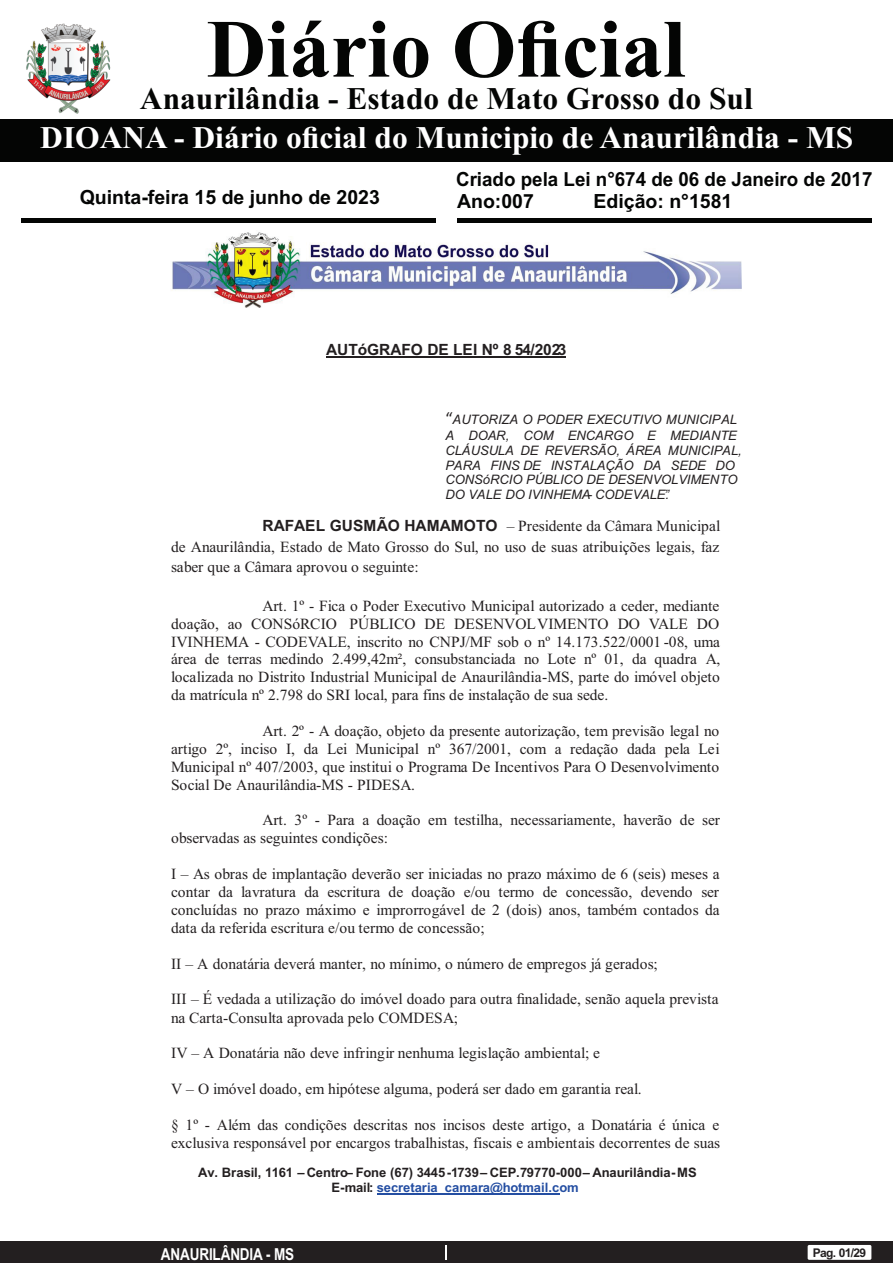
<style>
.page{position:relative;width:893px;height:1263px;background:#fff}
.page>*{position:absolute;margin:0;border:0;box-sizing:border-box;transform-origin:0 0}
.t1{font:700 82.5px "Times New Roman";color:#040504}
.t2{font:700 31.5px "Times New Roman";color:#fff}
.t3{font:700 31.5px "Times New Roman";color:#040504}
.t4{font:700 19.5px/21.8px "Arial";color:#040504;scale:.96 1}
.t5{font:700 19.5px "Arial";color:#040504}
.t6{font:700 16.5px "Arial Narrow";letter-spacing:-.01em;color:#fff}
.t7{font:15.45px/17.9px "Times New Roman";color:#231f20;text-align:justify}
.t8{font:700 15.45px "Arial";color:#231f20}
.t9{font:italic 13.05px/14.7px "Arial";color:#231f20}
.t10{font:700 13.05px/14.9px "Arial";color:#231f20}
.t11{font:700 12px "Arial";letter-spacing:-.055em;color:#231f20}
.s1{font-family:"Calibri";font-style:normal;font-size:17.4px}
.s2{font-family:"Arial";font-weight:700}
.s3{color:#244ea2}
</style>
<div class="page">
<div style="left:0;top:1242px;width:893px;height:21px;background:#231f20"></div>
<svg style="left:446px;top:1245px;width:1px;height:15px"></svg>
<div style="left:808px;top:1245px;width:63px;height:15px;background:#fff;border-radius:2px"></div>
<div style="left:0;top:119px;width:893px;height:42px;background:#040504"></div>
<hr style="left:21px;top:218px;width:415px;height:4px;background:#040504">
<hr style="left:457px;top:218px;width:415px;height:4px;background:#040504">
<img style="left:26px;top:23px;width:85px;height:91px">
<img style="left:172px;top:232px;width:569px;height:75px">
<hr style="left:326px;top:356px;width:239px;height:2px;background:#231f20">
<hr style="left:377px;top:1193px;width:182px;height:1px;background:#244ea2">
<h1 class="t1" style="left:207px;top:21px;width:480px">Diário Oficial</h1>
<h2 class="t3" style="left:140px;top:88px;width:614px">Anaurilândia - Estado de Mato Grosso do Sul</h2>
<h2 class="t2" style="left:40px;top:126px;width:814px">DIOANA - Diário oficial do Municipio de Anaurilândia - MS</h2>
<p class="t5" style="left:80px;top:190px;width:302px">Quinta-feira 15 de junho de 2023</p>
<p class="t4" style="left:456px;top:170px;width:435px">Criado pela Lei n°674 de 06 de Janeiro de 2017<br>Ano:007</p>
<p class="t5" style="left:593px;top:193px;width:140px">Edição: n°1581</p>
<p class="t8" style="left:326px;top:343px;width:242px">AUTóGRAFO DE LEI Nº 8 54/2023</p>
<p class="t9" style="left:445px;top:412px;width:293px;line-height:16.4px"><span class="s1">“</span>AUTORIZA O PODER EXECUTIVO MUNICIPAL<br>A DOAR, COM ENCARGO E MEDIANTE</p>
<p class="t9" style="left:445px;top:444px;width:298px">CLÁUSULA DE REVERSÃO, ÁREA MUNICIPAL, PARA FINS DE INSTALAÇÃO DA SEDE DO CONSóRCIO PÚBLICO DE DESENVOLVIMENTO DO VALE DO IVINHEMA- CODEVALE.”</p>
<p class="t7" style="left:171px;top:517px;width:551px;line-height:20.4px;text-indent:91px"><span class="s2">RAFAEL GUSMÃO HAMAMOTO</span> – Presidente da Câmara Municipal de Anaurilândia, Estado de Mato Grosso do Sul, no uso de suas atribuições legais, faz saber que a Câmara aprovou o seguinte:</p>
<p class="t7" style="left:171px;top:598px;width:551px;text-indent:91px">Art. 1º - Fica o Poder Executivo Municipal autorizado a ceder, mediante doação, ao CONSóRCIO PÚBLICO DE DESENVOLVIMENTO DO VALE DO IVINHEMA - CODEVALE, inscrito no CNPJ/MF sob o nº 14.173.522/0001 -08, uma área de terras medindo 2.499,42m², consubstanciada no Lote nº 01, da quadra A, localizada no Distrito Industrial Municipal de Anaurilândia-MS, parte do imóvel objeto da matrícula nº 2.798 do SRI local, para fins de instalação de sua sede.</p>
<p class="t7" style="left:171px;top:723px;width:550px;text-indent:91px">Art. 2º - A doação, objeto da presente autorização, tem previsão legal no artigo 2º, inciso I, da Lei Municipal nº 367/2001, com a redação dada pela Lei Municipal nº 407/2003, que institui o Programa De Incentivos Para O Desenvolvimento Social De Anaurilândia-MS - PIDESA.</p>
<p class="t7" style="left:171px;top:813px;width:550px;text-indent:91px">Art. 3º - Para a doação em testilha, necessariamente, haverão de ser observadas as seguintes condições:</p>
<p class="t7" style="left:171px;top:866px;width:550px">I – As obras de implantação deverão ser iniciadas no prazo máximo de 6 (seis) meses a contar da lavratura da escritura de doação e/ou termo de concessão, devendo ser concluídas no prazo máximo e improrrogável de 2 (dois) anos, também contados da data da referida escritura e/ou termo de concessão;</p>
<p class="t7" style="left:171px;top:956px;width:488px">II – A donatária deverá manter, no mínimo, o número de empregos já gerados;</p>
<p class="t7" style="left:171px;top:991px;width:549px;line-height:18.3px">III – É vedada a utilização do imóvel doado para outra finalidade, senão aquela prevista na Carta-Consulta aprovada pelo COMDESA;</p>
<p class="t7" style="left:171px;top:1046px;width:431px">IV – A Donatária não deve infringir nenhuma legislação ambiental; e</p>
<p class="t7" style="left:171px;top:1081px;width:472px">V – O imóvel doado, em hipótese alguma, poderá ser dado em garantia real.</p>
<p class="t7" style="left:171px;top:1117px;width:551px">§ 1º - Além das condições descritas nos incisos deste artigo, a Donatária é única e exclusiva responsável por encargos trabalhistas, fiscais e ambientais decorrentes de suas</p>
<p class="t10" style="left:332px;top:1166px;width:367px;text-indent:-133px">Av. Brasil, 1161 – Centro– Fone (67) 3445-1739– CEP.79770-000– Anaurilândia-MS<br>E-mail: <span class="s3">secretaria_camara@hotmail.com</span></p>
<p class="t6" style="left:161px;top:1248px;width:135px">ANAURILÂNDIA - MS</p>
<p class="t11" style="left:813px;top:1248px;width:55px">Pag. 01/29</p>
</div>
